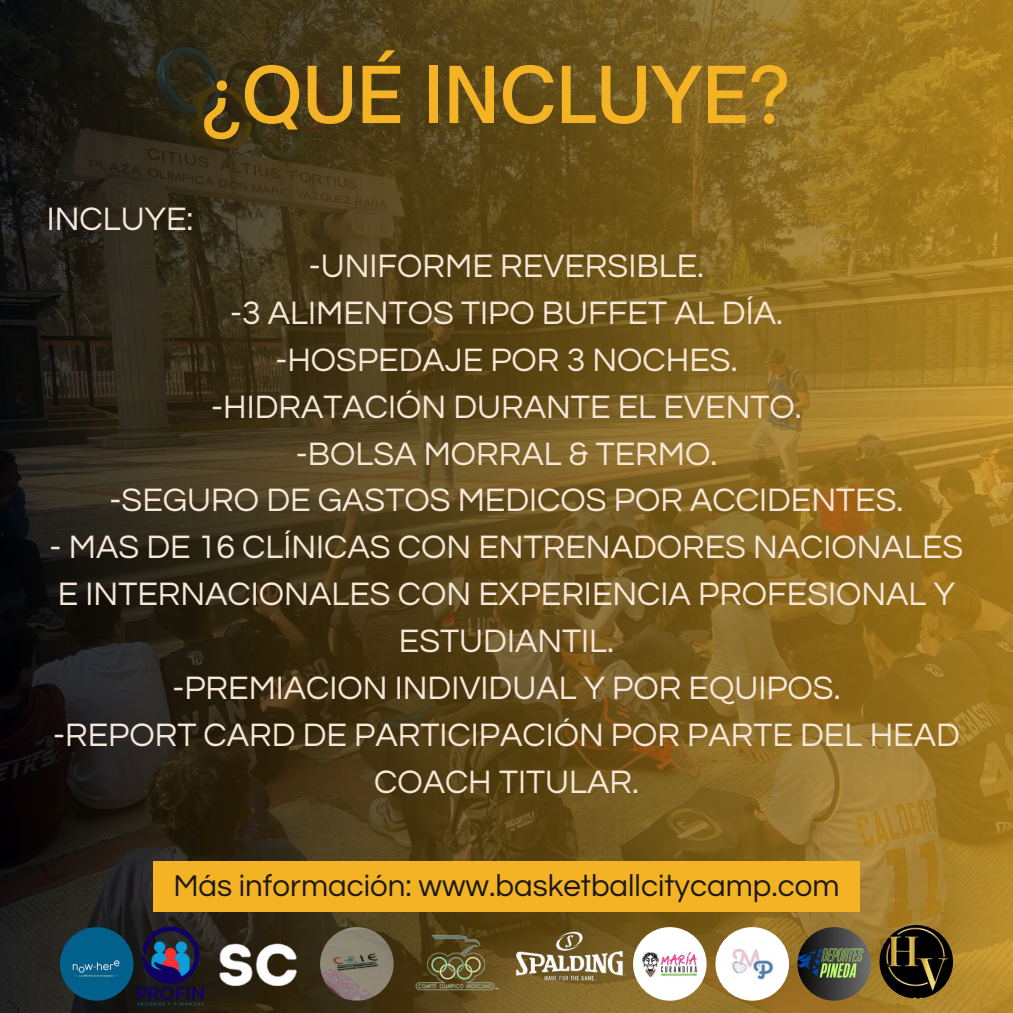
<style>
.page{position:relative;width:1013px;height:1013px;background:#fff}
.page>*{position:absolute;margin:0;border:0;box-sizing:border-box;transform-origin:0 0}
.t1{font:500 75px "Open Sauce One";color:#f4b324}
.t2{font:33.75px/46.9px "Questrial";color:#f6e7d8;text-align:center}
.t3{font:31.25px "Questrial";color:#1c191a}
</style>
<div class="page">
<img style="left:0;top:0;width:1012px;height:1012px">
<div style="left:153px;top:860px;width:706px;height:51px;background:#f4b324"></div>
<img style="left:210px;top:927px;width:98px;height:73px">
<img style="left:523px;top:912px;width:109px;height:99px">
<img style="left:388px;top:911px;width:135px;height:101px">
<img style="left:133px;top:920px;width:77px;height:88px">
<img style="left:633px;top:927px;width:73px;height:73px;border-radius:50%">
<img style="left:715px;top:927px;width:74px;height:73px;border-radius:50%">
<img style="left:797px;top:927px;width:74px;height:73px;border-radius:50%">
<img style="left:60px;top:927px;width:73px;height:73px;border-radius:50%">
<img style="left:879px;top:925px;width:74px;height:73px;border-radius:50%">
<img style="left:320px;top:927px;width:73px;height:73px;border-radius:50%">
<p class="t1" style="left:202px;top:48px;width:589px">¿QUÉ INCLUYE?</p>
<h1 class="t2" style="left:47px;top:196px;width:148px">INCLUYE:</h1>
<h1 class="t2" style="left:110px;top:243px;width:795px">-UNIFORME REVERSIBLE.<br>-3 ALIMENTOS TIPO BUFFET AL DÍA.<br>-HOSPEDAJE POR 3 NOCHES.<br>-HIDRATACIÓN DURANTE EL EVENTO.<br>-BOLSA MORRAL &amp; TERMO.<br>-SEGURO DE GASTOS MEDICOS POR ACCIDENTES.</h1>
<h1 class="t2" style="left:50px;top:524px;width:915px">- MAS DE 16 CLÍNICAS CON ENTRENADORES NACIONALES E INTERNACIONALES CON EXPERIENCIA PROFESIONAL Y ESTUDIANTIL.<br>-PREMIACION INDIVIDUAL Y POR EQUIPOS.<br>-REPORT CARD DE PARTICIPACIÓN POR PARTE DEL HEAD COACH TITULAR.</h1>
<h2 class="t3" style="left:173px;top:869px;width:667px">Más información: www.basketballcitycamp.com</h2>
</div>
